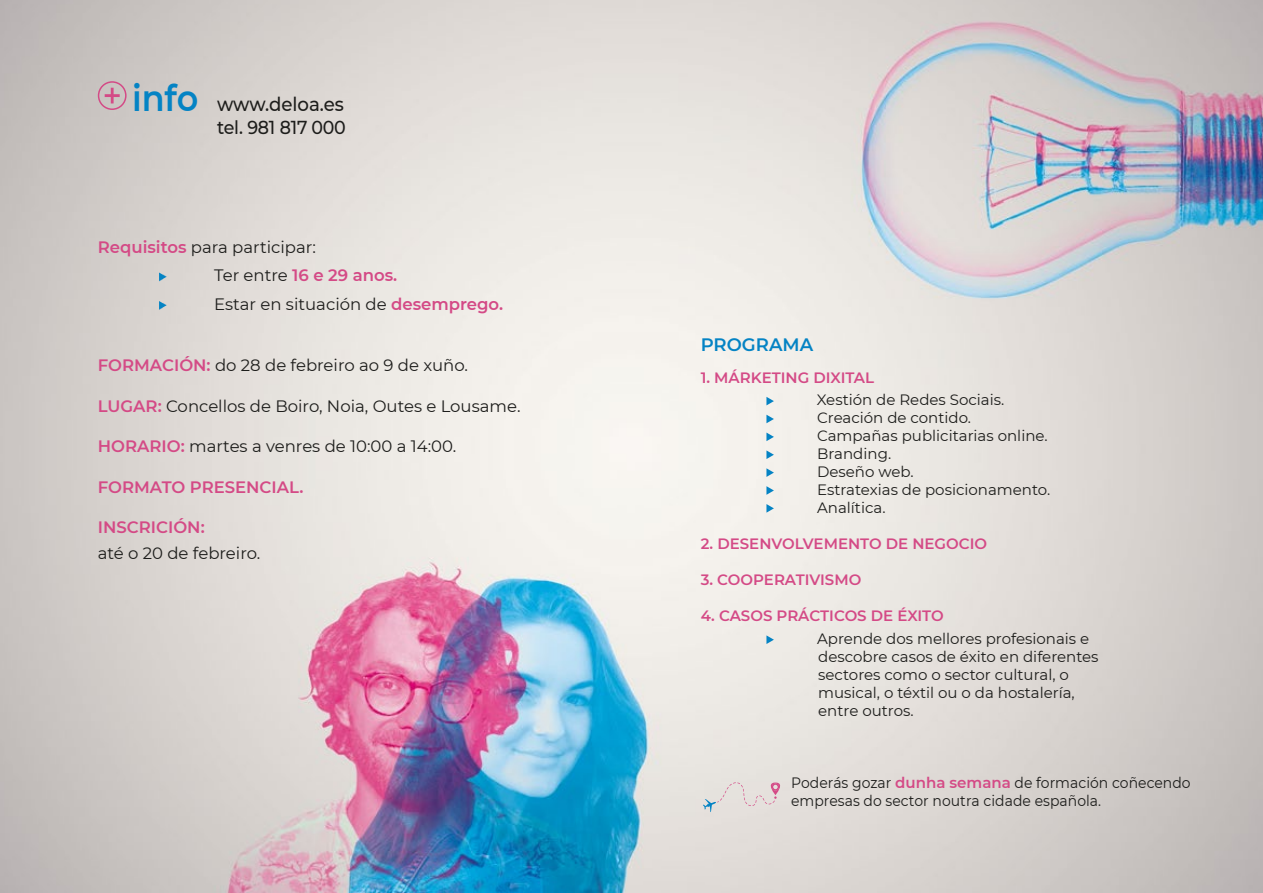
<style>
.page{position:relative;width:1263px;height:893px;background:#fff}
.page>*{position:absolute;margin:0;border:0;box-sizing:border-box;transform-origin:0 0}
.t1{font:500 19.5px "Montserrat";color:#1d1d1b;scale:.93 1}
.t2{font:500 18.75px "Montserrat";letter-spacing:-.01em;color:#1d1d1b;scale:.93 1}
.t3{font:600 18px "Montserrat";color:#0483c4}
.t4{font:16.5px/28.5px "Montserrat";color:#1d1d1b}
.t5{font:600 16.5px "Montserrat";color:#d44a86}
.t6{font:15px/18px "Montserrat";color:#1d1d1b}
.t7{font:600 15px "Montserrat";color:#d44a86}
.t8{font:15px/18px "Montserrat";color:#1d1d1b;scale:.93 1}
.s1{font-weight:600;font-size:36px;color:#0483c4}
.s2{font-weight:600;color:#d44a86}
</style>
<div class="page">
<img style="left:0;top:0;width:1263px;height:893px">
<svg style="left:159px;top:273px;width:7px;height:8px"></svg>
<svg style="left:159px;top:301px;width:7px;height:9px"></svg>
<div style="left:98px;top:81px;width:29px;height:29px;border:2px solid #d44a86;border-radius:50%"></div>
<svg style="left:105px;top:88px;width:15px;height:15px"></svg>
<svg style="left:703px;top:782px;width:83px;height:30px;background:#e0d8d8"></svg>
<svg style="left:766px;top:397px;width:8px;height:8px"></svg>
<svg style="left:766px;top:415px;width:8px;height:8px"></svg>
<svg style="left:766px;top:433px;width:8px;height:8px"></svg>
<svg style="left:766px;top:450px;width:8px;height:9px"></svg>
<svg style="left:766px;top:468px;width:8px;height:9px"></svg>
<svg style="left:766px;top:486px;width:8px;height:9px"></svg>
<svg style="left:766px;top:504px;width:8px;height:9px"></svg>
<svg style="left:766px;top:635px;width:8px;height:9px"></svg>
<h1 class="t1" style="left:132px;top:90px;width:229px"><span class="s1">info</span> www.deloa.es</h1>
<p class="t2" style="left:217px;top:115px;width:140px">tel. 981 817 000</p>
<p class="t4" style="left:214px;top:232px;width:290px;text-indent:-116px"><span class="s2">Requisitos</span> para participar:<br>Ter entre <span class="s2">16 e 29 anos.<br></span>Estar en situación de <span class="s2">desemprego.</span></p>
<p class="t4" style="left:98px;top:351px;width:372px"><span class="s2">FORMACIÓN:</span> do 28 de febreiro ao 9 de xuño.</p>
<p class="t4" style="left:98px;top:391px;width:424px"><span class="s2">LUGAR:</span> Concellos de Boiro, Noia, Outes e Lousame.</p>
<p class="t4" style="left:98px;top:432px;width:360px"><span class="s2">HORARIO:</span> martes a venres de 10:00 a 14:00.</p>
<p class="t5" style="left:98px;top:475px;width:207px">FORMATO PRESENCIAL.</p>
<p class="t5" style="left:98px;top:516px;width:108px">INSCRICIÓN:</p>
<p class="t4" style="left:98px;top:538px;width:164px">até o 20 de febreiro.</p>
<p class="t3" style="left:701px;top:332px;width:114px">PROGRAMA</p>
<p class="t7" style="left:701px;top:367px;width:175px">1. MÁRKETING DIXITAL</p>
<p class="t6" style="left:817px;top:390px;width:235px">Xestión de Redes Sociais.<br>Creación de contido.<br>Campañas publicitarias online.<br>Branding.<br>Deseño web.<br>Estratexias de posicionamento.<br>Analítica.</p>
<p class="t7" style="left:701px;top:533px;width:288px">2. DESENVOLVEMENTO DE NEGOCIO</p>
<p class="t7" style="left:701px;top:569px;width:162px">3. COOPERATIVISMO</p>
<p class="t7" style="left:701px;top:605px;width:244px">4. CASOS PRÁCTICOS DE ÉXITO</p>
<p class="t6" style="left:817px;top:629px;width:283px">Aprende dos mellores profesionais e descobre casos de éxito en diferentes sectores como o sector cultural, o musical, o téxtil ou o da hostalería, entre outros.</p>
<p class="t8" style="left:791px;top:773px;width:431px">Poderás gozar <span class="s2">dunha semana</span> de formación coñecendo empresas do sector noutra cidade española.</p>
</div>
